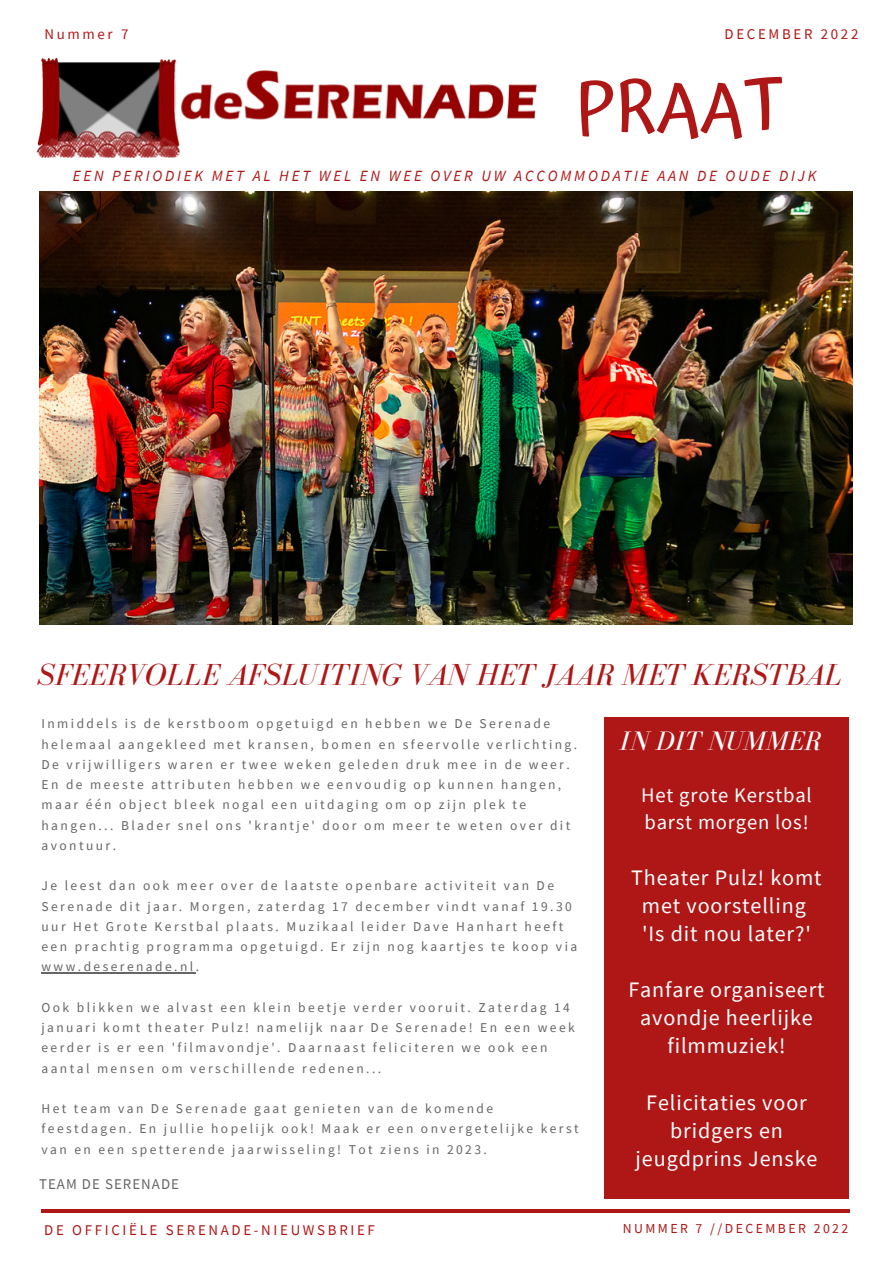
<style>
.page{position:relative;width:893px;height:1264px;background:#fff}
.page>*{position:absolute;margin:0;border:0;box-sizing:border-box;transform-origin:0 0}
.t1{font:500 69.3px "Atma";color:#af1717}
.t2{font:italic 31.35px "Bodoni FLF";color:#af1717}
.t3{font:italic 27.45px "Bodoni FLF";color:#fff}
.t4{font:22.05px/28px "Source Sans Pro";letter-spacing:.04em;color:#fff;text-align:center}
.t5{font:20.55px/27px "Source Sans Pro";letter-spacing:.04em;color:#fff}
.t6{font:italic 15.6px "Source Sans Pro";letter-spacing:.18em;color:#af1717}
.t7{font:14.85px "Source Sans Pro";letter-spacing:.18em;color:#af1717}
.t8{font:14.85px "Source Sans Pro";letter-spacing:.07em;color:#666}
.t9{font:13.8px "Source Sans Pro";letter-spacing:.18em;color:#af1717}
.t10{font:13.5px/20.2px "Source Sans Pro";letter-spacing:.18em;color:#666}
</style>
<div class="page">
<div style="left:604px;top:717px;width:244px;height:481px;background:#af1717"></div>
<img style="left:39px;top:191px;width:813px;height:433px">
<hr style="left:41px;top:1209px;width:809px;height:3px;background:#af1717">
<img style="left:37px;top:59px;width:499px;height:99px">
<hr style="left:41px;top:972px;width:155px;height:1px;background:#666">
<p class="t7" style="left:44px;top:25px;width:85px">Nummer 7</p>
<p class="t7" style="left:724px;top:25px;width:135px">DECEMBER 2022</p>
<h1 class="t1" style="left:576px;top:67px;width:209px">PRAAT</h1>
<p class="t6" style="left:73px;top:165px;width:745px">EEN PERIODIEK MET AL HET WEL EN WEE OVER UW ACCOMMODATIE AAN DE OUDE DIJK</p>
<h2 class="t2" style="left:37px;top:658px;width:806px">SFEERVOLLE AFSLUITING VAN HET JAAR MET KERSTBAL</h2>
<p class="t10" style="left:41px;top:713px;width:537px">Inmiddels is de kerstboom opgetuigd en hebben we De Serenade helemaal aangekleed met kransen, bomen en sfeervolle verlichting.<br>De vrijwilligers waren er twee weken geleden druk mee in de weer.<br>En de meeste attributen hebben we eenvoudig op kunnen hangen, maar één object bleek nogal een uitdaging om op zijn plek te hangen... Blader snel ons 'krantje' door om meer te weten over dit avontuur.</p>
<p class="t10" style="left:41px;top:875px;width:537px">Je leest dan ook meer over de laatste openbare activiteit van De Serenade dit jaar. Morgen, zaterdag 17 december vindt vanaf 19.30 uur Het Grote Kerstbal plaats. Muzikaal leider Dave Hanhart heeft een prachtig programma opgetuigd. Er zijn nog kaartjes te koop via www.deserenade.nl.</p>
<p class="t10" style="left:41px;top:996px;width:535px">Ook blikken we alvast een klein beetje verder vooruit. Zaterdag 14 januari komt theater Pulz! namelijk naar De Serenade! En een week eerder is er een 'filmavondje'. Daarnaast feliciteren we ook een aantal mensen om verschillende redenen...</p>
<p class="t10" style="left:41px;top:1098px;width:538px">Het team van De Serenade gaat genieten van de komende feestdagen. En jullie hopelijk ook! Maak er een onvergetelijke kerst van en een spetterende jaarwisseling! Tot ziens in 2023.</p>
<p class="t8" style="left:39px;top:1174px;width:141px">TEAM DE SERENADE</p>
<h3 class="t3" style="left:619px;top:725px;width:203px">IN DIT NUMMER</h3>
<h3 class="t5" style="left:641px;top:780px;width:172px">Het grote Kerstbal barst morgen los!</h3>
<h3 class="t4" style="left:631px;top:862px;width:192px">Theater Pulz! komt met voorstelling 'Is dit nou later?'</h3>
<h3 class="t4" style="left:628px;top:975px;width:198px">Fanfare organiseert avondje heerlijke filmmuziek!</h3>
<h3 class="t4" style="left:635px;top:1087px;width:183px">Felicitaties voor bridgers en jeugdprins Jenske</h3>
<p class="t7" style="left:44px;top:1220px;width:332px">DE OFFICIËLE SERENADE-NIEUWSBRIEF</p>
<p class="t9" style="left:622px;top:1219px;width:227px">NUMMER 7 //DECEMBER 2022</p>
</div>
